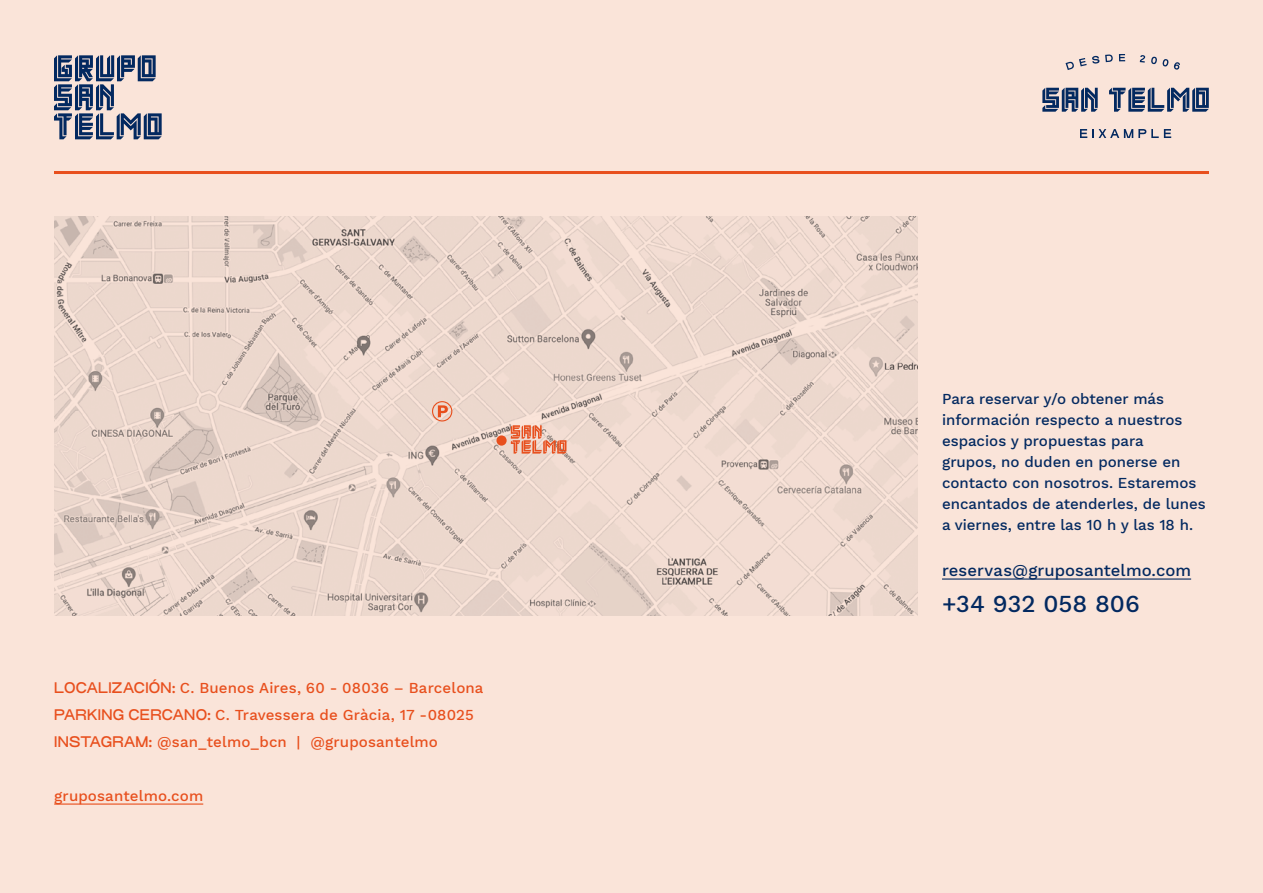
<style>
.page{position:relative;width:1263px;height:893px;background:#fae4d9}
.page>*{position:absolute;margin:0;border:0;box-sizing:border-box;transform-origin:0 0}
.t1{font:500 24px "Work Sans";color:#032960}
.t2{font:500 16.5px "Work Sans";letter-spacing:.005em;color:#032960}
.t3{font:500 15px/21px "Work Sans";color:#032960}
.t4{font:500 15px/27px "Work Sans";letter-spacing:.01em;color:#e84f1d}
.s1{font-family:"AT Osmose"}
</style>
<div class="page">
<hr style="left:54px;top:171px;width:1155px;height:3px;background:#e84f1d">
<hr style="left:942px;top:578px;width:249px;height:2px;background:#032960">
<hr style="left:54px;top:803px;width:149px;height:2px;background:#e84f1d">
<img style="left:54px;top:216px;width:864px;height:400px">
<div style="left:496px;top:435px;width:11px;height:11px;background:#e84f1d;border-radius:50%"></div>
<svg style="left:511px;top:425px;width:55px;height:29px"></svg>
<svg style="left:438px;top:405px;width:10px;height:12px"></svg>
<div style="left:432px;top:401px;width:20px;height:20px;border:1px solid #e84f1d;border-radius:50%"></div>
<svg style="left:54px;top:55px;width:108px;height:84px"></svg>
<svg style="left:1042px;top:88px;width:56px;height:24px"></svg>
<svg style="left:1109px;top:88px;width:100px;height:24px"></svg>
<svg style="left:1065px;top:54px;width:48px;height:16px"></svg>
<svg style="left:1119px;top:54px;width:6px;height:7px"></svg>
<svg style="left:1140px;top:55px;width:5px;height:8px"></svg>
<svg style="left:1151px;top:56px;width:29px;height:14px"></svg>
<svg style="left:1080px;top:129px;width:91px;height:9px"></svg>
<p class="t4" style="left:54px;top:676px;width:431px"><span class="s1">LOCALIZACIÓN:</span> C. Buenos Aires, 60 - 08036 – Barcelona<br><span class="s1">PARKING CERCANO:</span> C. Travessera de Gràcia, 17 -08025<br><span class="s1">INSTAGRAM:</span> @san_telmo_bcn | @gruposantelmo</p>
<p class="t4" style="left:54px;top:784px;width:151px">gruposantelmo.com</p>
<p class="t3" style="left:942px;top:390px;width:265px">Para reservar y/o obtener más información respecto a nuestros espacios y propuestas para<br>grupos, no duden en ponerse en contacto con nosotros. Estaremos encantados de atenderles, de lunes a viernes, entre las 10 h y las 18 h.</p>
<p class="t2" style="left:942px;top:564px;width:251px">reservas@gruposantelmo.com</p>
<h1 class="t1" style="left:942px;top:594px;width:199px">+34 932 058 806</h1>
</div>
